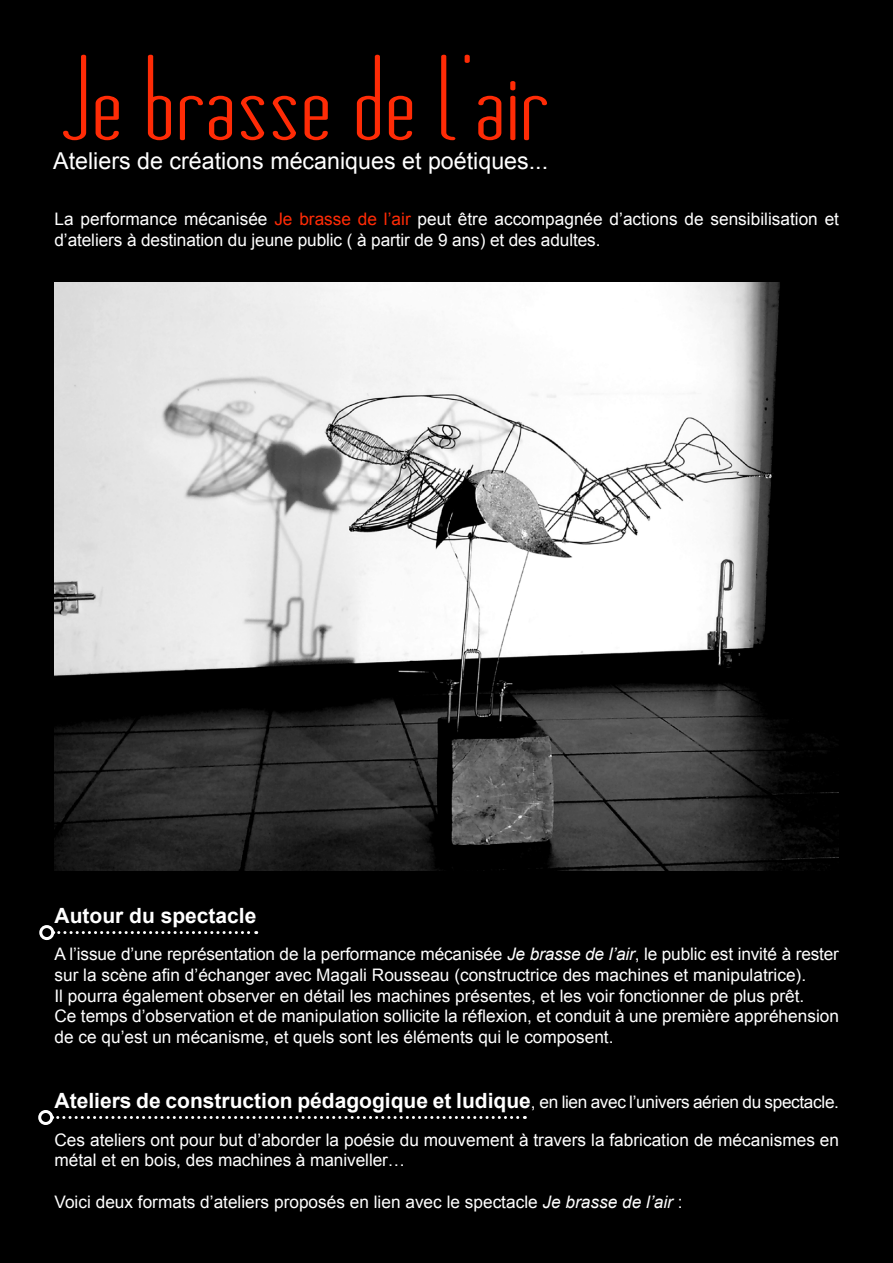
<style>
.page{position:relative;width:893px;height:1263px;background:#000}
.page>*{position:absolute;margin:0;border:0;box-sizing:border-box;transform-origin:0 0}
.t1{font:114px "Matchbook";letter-spacing:-.05em;color:#ff2b06;scale:1.5 1}
.t2{font:23.25px "Arial";color:#fff}
.t3{font:700 21px "Arial";color:#fff}
.t4{font:17.25px/20.7px "Arial";color:#fff}
.s1{color:#ff2b06}
.s2{font-style:italic}
.s3{font-weight:400;font-size:17.25px}
</style>
<div class="page">
<svg style="left:54px;top:931px;width:203px;height:3px"></svg>
<div style="left:39px;top:925px;width:15px;height:15px;border:3px solid #fff;border-radius:50%"></div>
<svg style="left:53px;top:1116px;width:472px;height:3px"></svg>
<div style="left:38px;top:1110px;width:15px;height:15px;border:3px solid #fff;border-radius:50%"></div>
<img style="left:55px;top:282px;width:784px;height:588px">
<p class="t1" style="left:55px;top:40px;width:334px">Je brasse de l’air</p>
<p class="t2" style="left:53px;top:145px;width:496px">Ateliers de créations mécaniques et poétiques...</p>
<p class="t4" style="left:55px;top:209px;width:786px">La performance mécanisée <span class="s1">Je brasse de l’air</span> peut être accompagnée d’actions de sensibilisation et d’ateliers à destination du jeune public ( à partir de 9 ans) et des adultes.</p>
<p class="t3" style="left:55px;top:902px;width:203px">Autour du spectacle</p>
<p class="t4" style="left:55px;top:944px;width:786px">A l’issue d’une représentation de la performance mécanisée <span class="s2">Je brasse de l’air</span>, le public est invité à rester sur la scène afin d’échanger avec Magali Rousseau (constructrice des machines et manipulatrice).</p>
<p class="t4" style="left:55px;top:985px;width:751px">Il pourra également observer en détail les machines présentes, et les voir fonctionner de plus prêt.</p>
<p class="t4" style="left:55px;top:1006px;width:786px">Ce temps d’observation et de manipulation sollicite la réflexion, et conduit à une première appréhension de ce qu’est un mécanisme, et quels sont les éléments qui le composent.</p>
<p class="t3" style="left:55px;top:1087px;width:786px">Ateliers de construction pédagogique et ludique<span class="s3">, en lien avec l’univers aérien du spectacle.</span></p>
<p class="t4" style="left:55px;top:1129px;width:786px">Ces ateliers ont pour but d’aborder la poésie du mouvement à travers la fabrication de mécanismes en métal et en bois, des machines à maniveller…</p>
<p class="t4" style="left:55px;top:1191px;width:630px">Voici deux formats d’ateliers proposés en lien avec le spectacle <span class="s2">Je brasse de l’air</span> :</p>
</div>
